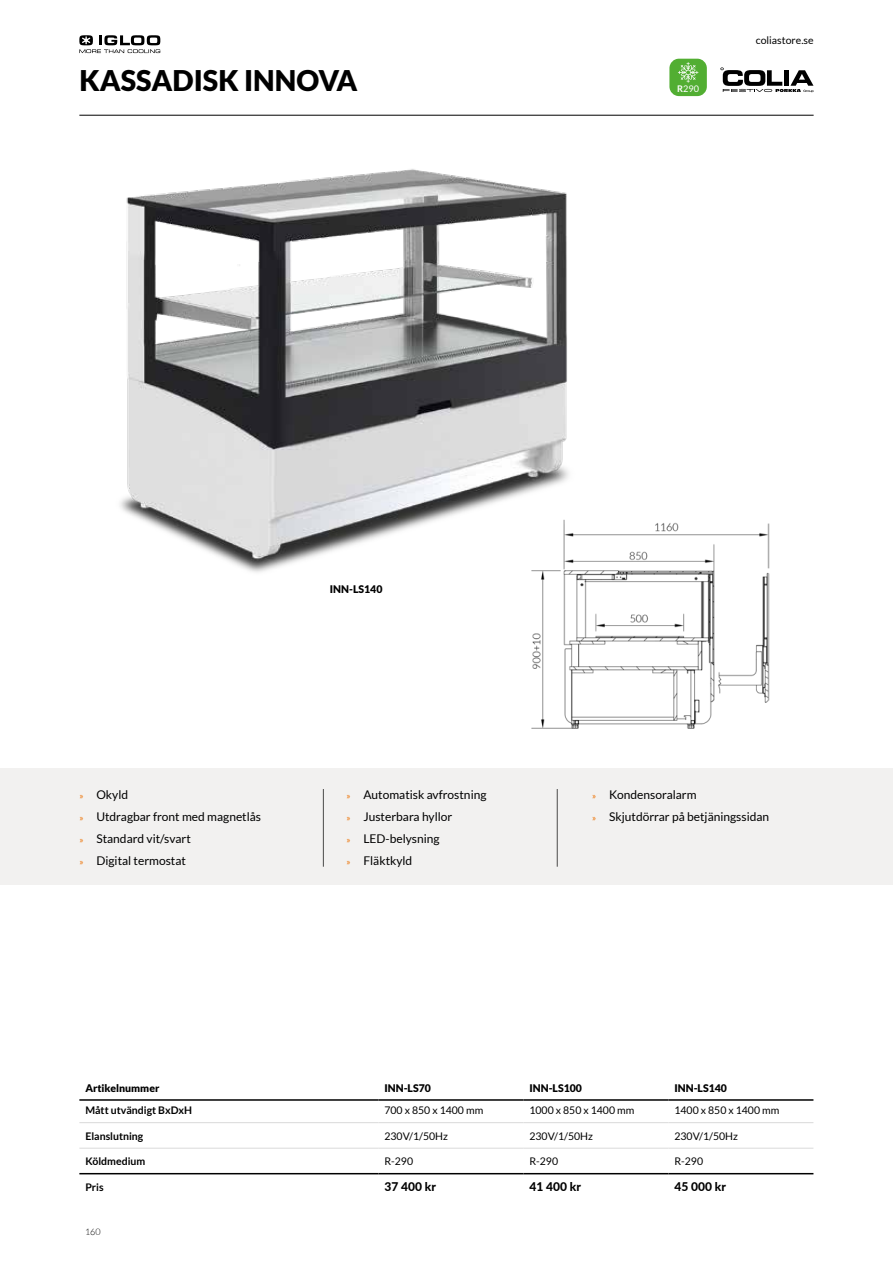
<style>
.page{position:relative;width:893px;height:1263px;background:#fff}
.page>*{position:absolute;margin:0;border:0;box-sizing:border-box;transform-origin:0 0}
.t1{font:900 28.5px "Lato";color:#000}
.t2{font:12px/22.2px "Lato";color:#000}
.t3{font:800 12px "Lato";color:#000}
.t4{font:10.5px "Lato";color:#000}
.t5{font:900 10.5px "Lato";color:#000}
.t6{font:700 10.5px "Lato";color:#000}
.t7{font:9.15px "Lato";color:#fff}
.t8{font:300 9px "Lato";color:#000}
.s1{font-weight:700}
.s2{font-size:9px;color:#ee7203}
</style>
<div class="page">
<div style="left:0;top:769px;width:893px;height:116px;background:#f2f1f0"></div>
<hr style="left:323px;top:789px;width:1px;height:78px;background:#4a4a49">
<hr style="left:557px;top:789px;width:1px;height:78px;background:#4a4a49">
<img style="left:120px;top:169px;width:449px;height:404px">
<hr style="left:79px;top:115px;width:735px;height:1px;background:#000">
<svg style="left:79px;top:35px;width:81px;height:18px"></svg>
<svg style="left:720px;top:67px;width:94px;height:25px"></svg>
<div style="left:669px;top:59px;width:38px;height:37px;background:#52ae32;border-radius:10px"></div>
<svg style="left:678px;top:62px;width:20px;height:21px"></svg>
<hr style="left:79px;top:1122px;width:299px;height:1px;background:#dadada">
<hr style="left:378px;top:1122px;width:145px;height:1px;background:#dadada">
<hr style="left:523px;top:1122px;width:145px;height:1px;background:#dadada">
<hr style="left:668px;top:1122px;width:145px;height:1px;background:#dadada">
<hr style="left:79px;top:1148px;width:299px;height:1px;background:#dadada">
<hr style="left:378px;top:1148px;width:145px;height:1px;background:#dadada">
<hr style="left:523px;top:1148px;width:145px;height:1px;background:#dadada">
<hr style="left:668px;top:1148px;width:145px;height:1px;background:#dadada">
<hr style="left:79px;top:1099px;width:299px;height:2px;background:#000">
<hr style="left:378px;top:1099px;width:145px;height:2px;background:#000">
<hr style="left:523px;top:1099px;width:145px;height:2px;background:#000">
<hr style="left:668px;top:1099px;width:145px;height:2px;background:#000">
<hr style="left:79px;top:1173px;width:299px;height:1px;background:#000">
<hr style="left:378px;top:1173px;width:145px;height:1px;background:#000">
<hr style="left:523px;top:1173px;width:145px;height:1px;background:#000">
<hr style="left:668px;top:1173px;width:145px;height:1px;background:#000">
<img style="left:509px;top:494px;width:260px;height:235px">
<h1 class="t1" style="left:79px;top:64px;width:280px">KASSADISK INNOVA</h1>
<p class="t5" style="left:330px;top:583px;width:54px">INN-LS140</p>
<p class="t7" style="left:677px;top:84px;width:23px"><span class="s1">R</span>290</p>
<p class="t4" style="left:756px;top:34px;width:59px">coliastore.se</p>
<p class="t2" style="left:79px;top:783px;width:183px"><span class="s2">»</span> Okyld<br><span class="s2">»</span> Utdragbar front med magnetlås <span class="s2">»</span> Standard vit/svart<br><span class="s2">»</span> Digital termostat</p>
<p class="t2" style="left:346px;top:783px;width:142px"><span class="s2">»</span> Automatisk avfrostning <span class="s2">»</span> Justerbara hyllor<br><span class="s2">»</span> LED-belysning<br><span class="s2">»</span> Fläktkyld</p>
<p class="t2" style="left:592px;top:783px;width:179px"><span class="s2">»</span> Kondensoralarm<br><span class="s2">»</span> Skjutdörrar på betjäningssidan</p>
<p class="t5" style="left:85px;top:1082px;width:76px">Artikelnummer</p>
<p class="t5" style="left:384px;top:1082px;width:48px">INN-LS70</p>
<p class="t5" style="left:529px;top:1082px;width:54px">INN-LS100</p>
<p class="t5" style="left:674px;top:1082px;width:54px">INN-LS140</p>
<p class="t6" style="left:85px;top:1104px;width:108px">Mått utvändigt BxDxH</p>
<p class="t4" style="left:384px;top:1105px;width:100px">700 x 850 x 1400 mm</p>
<p class="t4" style="left:529px;top:1105px;width:106px">1000 x 850 x 1400 mm</p>
<p class="t4" style="left:674px;top:1105px;width:106px">1400 x 850 x 1400 mm</p>
<p class="t6" style="left:85px;top:1130px;width:59px">Elanslutning</p>
<p class="t4" style="left:384px;top:1130px;width:65px">230V/1/50Hz</p>
<p class="t4" style="left:529px;top:1130px;width:65px">230V/1/50Hz</p>
<p class="t4" style="left:674px;top:1130px;width:65px">230V/1/50Hz</p>
<p class="t6" style="left:85px;top:1155px;width:61px">Köldmedium</p>
<p class="t4" style="left:384px;top:1155px;width:30px">R-290</p>
<p class="t4" style="left:529px;top:1155px;width:30px">R-290</p>
<p class="t4" style="left:674px;top:1155px;width:30px">R-290</p>
<p class="t6" style="left:85px;top:1181px;width:20px">Pris</p>
<p class="t3" style="left:384px;top:1178px;width:53px">37 400 kr</p>
<p class="t3" style="left:529px;top:1178px;width:53px">41 400 kr</p>
<p class="t3" style="left:674px;top:1178px;width:53px">45 000 kr</p>
<p class="t8" style="left:85px;top:1227px;width:17px">160</p>
</div>
